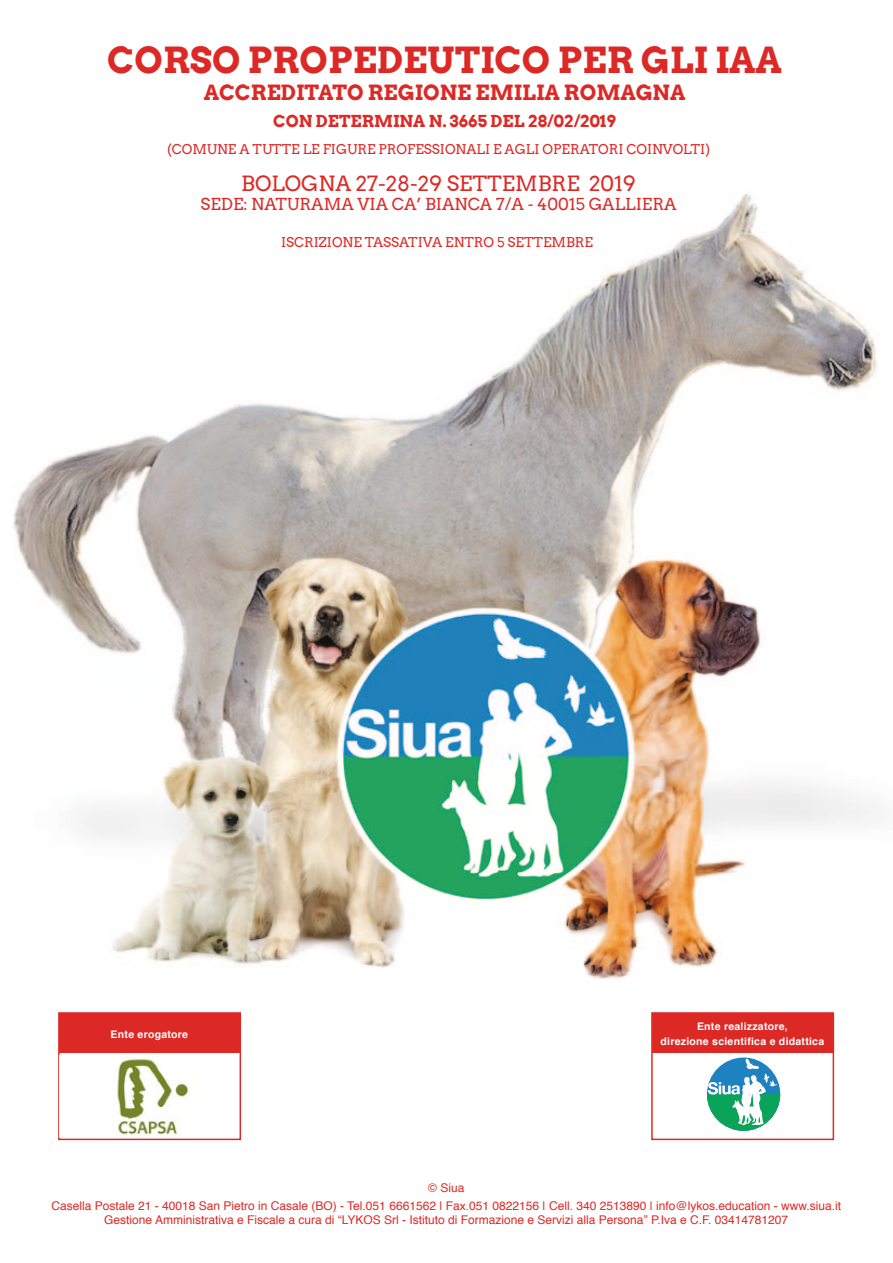
<style>
.page{position:relative;width:893px;height:1263px;background:#fff}
.page>*{position:absolute;margin:0;border:0;box-sizing:border-box;transform-origin:0 0}
.t1{font:700 36px "Arvo";color:#dd2926}
.t2{font:700 21px "Arvo";color:#dd2926}
.t3{font:21px "Arvo";color:#dd2926}
.t4{font:16.5px "Arvo";color:#dd2926}
.t5{font:700 16.5px "Arvo";color:#dd2926}
.t6{font:13.5px "Arvo";color:#dd2926}
.t7{font:12px/18px "Helvetica";color:#dd2926;text-align:center}
.t8{font:700 10.5px/14.9px "Helvetica";letter-spacing:.025em;color:#fff;text-align:center}
</style>
<div class="page">
<img style="left:13px;top:193px;width:866px;height:786px">
<div style="left:59px;top:1013px;width:181px;height:39px;background:#dd2926"></div>
<div style="left:58px;top:1012px;width:183px;height:128px;border:2px solid #dd2926"></div>
<img style="left:60px;top:1056px;width:129px;height:81px">
<div style="left:652px;top:1013px;width:181px;height:39px;background:#dd2926"></div>
<div style="left:651px;top:1012px;width:183px;height:128px;border:2px solid #dd2926"></div>
<svg style="left:707px;top:1058px;width:73px;height:73px"></svg>
<h1 class="t1" style="left:107px;top:37px;width:676px">CORSO PROPEDEUTICO PER GLI IAA</h1>
<h2 class="t2" style="left:204px;top:79px;width:483px">ACCREDITATO REGIONE EMILIA ROMAGNA</h2>
<h3 class="t5" style="left:273px;top:110px;width:344px">CON DETERMINA N. 3665 DEL 28/02/2019</h3>
<p class="t6" style="left:167px;top:141px;width:544px">(COMUNE A TUTTE LE FIGURE PROFESSIONALI E AGLI OPERATORI COINVOLTI)</p>
<h2 class="t3" style="left:241px;top:171px;width:396px">BOLOGNA 27-28-29 SETTEMBRE 2019</h2>
<h3 class="t4" style="left:201px;top:194px;width:477px">SEDE: NATURAMA VIA CA’ BIANCA 7/A - 40015 GALLIERA</h3>
<p class="t6" style="left:281px;top:234px;width:313px">ISCRIZIONE TASSATIVA ENTRO 5 SETTEMBRE</p>
<p class="t8" style="left:111px;top:1027px;width:79px">Ente erogatore</p>
<p class="t8" style="left:661px;top:1019px;width:165px">Ente realizzatore,<br>direzione scientifica e didattica</p>
<p class="t7" style="left:51px;top:1179px;width:791px">© Siua<br>Casella Postale 21 - 40018 San Pietro in Casale (BO) - Tel.051 6661562 | Fax.051 0822156 | Cell. 340 2513890 | info@lykos.education - www.siua.it</p>
<p class="t7" style="left:104px;top:1211px;width:685px">Gestione Amministrativa e Fiscale a cura di “LYKOS Srl - Istituto di Formazione e Servizi alla Persona” P.Iva e C.F. 03414781207</p>
</div>
